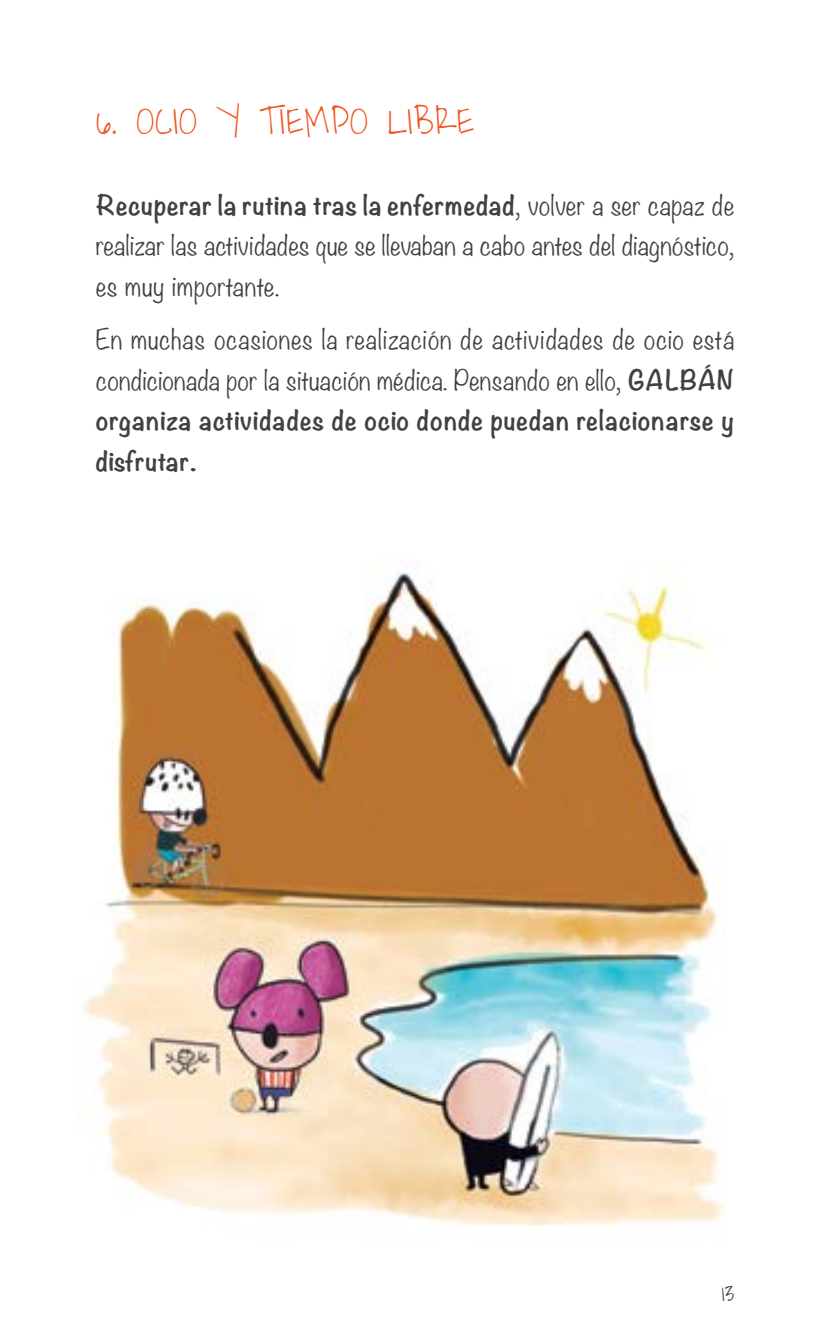
<style>
.page{position:relative;width:830px;height:1340px;background:#fff}
.page>*{position:absolute;margin:0;border:0;box-sizing:border-box;transform-origin:0 0}
.t1{font:36px "Waitingforthe Sunrise";letter-spacing:.025em;color:#f05423}
.t2{font:300 24.75px/40.5px "Noteworthy";letter-spacing:.015em;color:#414042;text-align:justify}
.t3{font:22.5px "Waitingforthe Sunrise";color:#414042}
.s1{font-weight:700}
</style>
<div class="page">
<img style="left:83px;top:559px;width:642px;height:667px">
<h1 class="t1" style="left:96px;top:100px;width:380px">6. OCIO Y TIEMPO LIBRE</h1>
<p class="t2" style="left:96px;top:184px;width:639px"><span class="s1">Recuperar la rutina tras la enfermedad</span>, volver a ser capaz de realizar las actividades que se llevaban a cabo antes del diagnóstico, es muy importante.</p>
<p class="t2" style="left:96px;top:318px;width:639px">En muchas ocasiones la realización de actividades de ocio está condicionada por la situación médica. Pensando en ello, <span class="s1">GALBÁN organiza actividades de ocio donde puedan relacionarse y disfrutar.</span></p>
<p class="t3" style="left:721px;top:1279px;width:14px">13</p>
</div>
